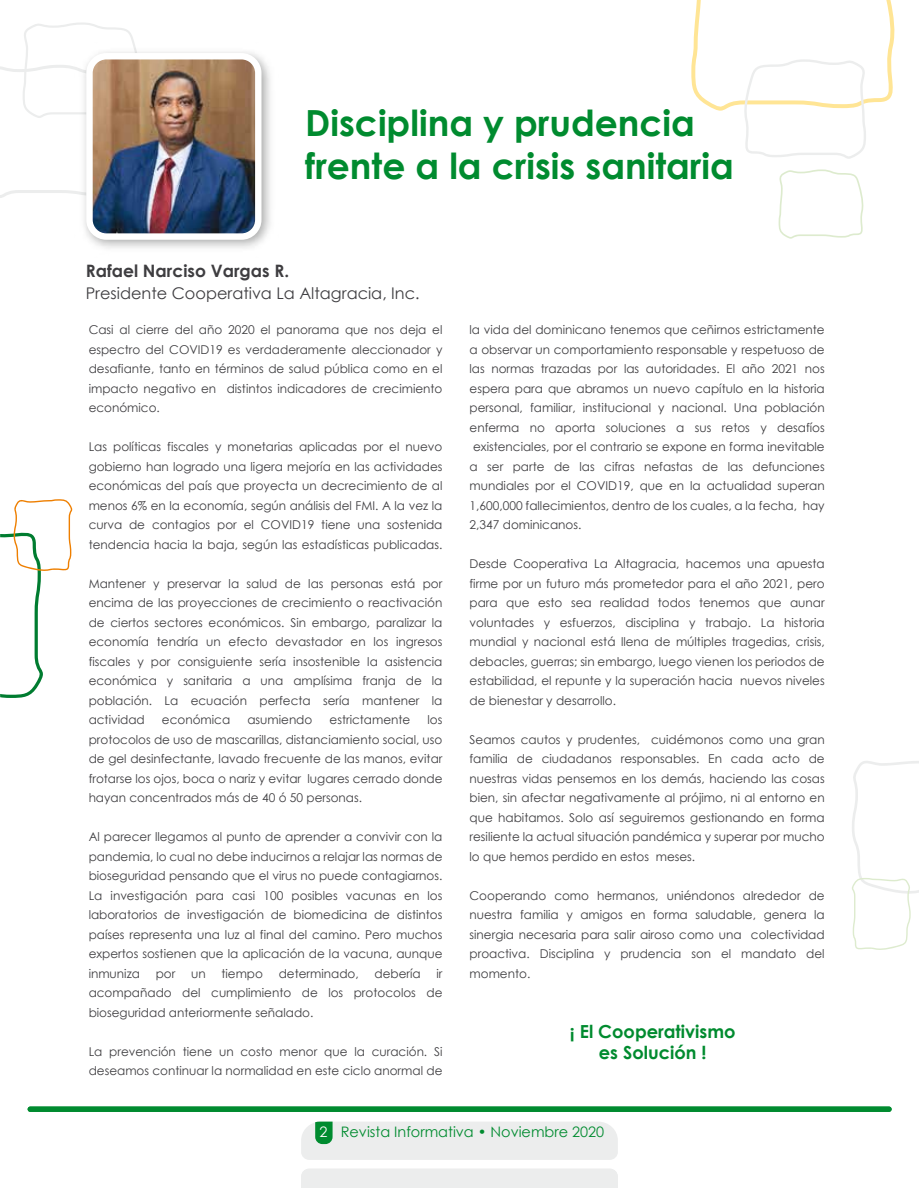
<style>
.page{position:relative;width:919px;height:1188px;background:#fff}
.page>*{position:absolute;margin:0;border:0;box-sizing:border-box;transform-origin:0 0}
.t1{font:700 36px/43.2px "Century Gothic";color:#008b2f}
.t2{font:700 18px/21.6px "Century Gothic";color:#008b2f;text-align:center}
.t3{font:700 17.1px "Century Gothic";color:#3e3d40}
.t4{font:16.05px "Century Gothic";color:#3e3d40}
.t5{font:14.4px "Century Gothic";color:#008b2f}
.t6{font:12.15px/19.5px "Century Gothic";color:#3e3d40;text-align:justify}
.s1{color:#fffffe}
</style>
<div class="page">
<svg style="left:0;top:499px;width:72px;height:199px"></svg>
<div style="left:28px;top:1107px;width:863px;height:5px;background:#008b2f;border-radius:3px"></div>
<div style="left:301px;top:1122px;width:317px;height:38px;background:#eceded"></div>
<div style="left:301px;top:1169px;width:317px;height:19px;background:#eceded"></div>
<img style="left:89px;top:56px;width:182px;height:193px">
<img style="left:0;top:23px;width:258px;height:214px">
<div style="left:86px;top:53px;width:175px;height:187px;border:6px solid #fff;border-radius:17px"></div>
<svg style="left:691px;top:0;width:204px;height:159px"></svg>
<svg style="left:778px;top:169px;width:86px;height:70px"></svg>
<svg style="left:852px;top:761px;width:67px;height:189px"></svg>
<h1 class="t1" style="left:305px;top:100px;width:430px">Disciplina y prudencia frente a la crisis sanitaria</h1>
<h3 class="t3" style="left:86px;top:258px;width:205px">Rafael Narciso Vargas R.</h3>
<h3 class="t4" style="left:86px;top:282px;width:335px">Presidente Cooperativa La Altagracia, Inc.</h3>
<p class="t6" style="left:89px;top:320px;width:355px">Casi al cierre del año 2020 el panorama que nos deja el espectro del COVID19 es verdaderamente aleccionador y desafiante, tanto en términos de salud pública como en el impacto negativo en distintos indicadores de crecimiento económico.</p>
<p class="t6" style="left:89px;top:437px;width:355px">Las políticas fiscales y monetarias aplicadas por el nuevo gobierno han logrado una ligera mejoría en las actividades económicas del país que proyecta un decrecimiento de al menos 6% en la economía, según análisis del FMI. A la vez la curva de contagios por el COVID19 tiene una sostenida tendencia hacia la baja, según las estadísticas publicadas.</p>
<p class="t6" style="left:89px;top:573px;width:355px">Mantener y preservar la salud de las personas está por encima de las proyecciones de crecimiento o reactivación de ciertos sectores económicos. Sin embargo, paralizar la economía tendría un efecto devastador en los ingresos fiscales y por consiguiente sería insostenible la asistencia económica y sanitaria a una amplísima franja de la población. La ecuación perfecta sería mantener la actividad</p>
<p class="t6" style="left:162px;top:710px;width:70px">económica</p>
<p class="t6" style="left:247px;top:710px;width:67px">asumiendo</p>
<p class="t6" style="left:329px;top:710px;width:82px">estrictamente</p>
<p class="t6" style="left:89px;top:710px;width:355px;text-indent:339px">los protocolos de uso de mascarillas, distanciamiento social, uso de gel desinfectante, lavado frecuente de las manos, evitar frotarse los ojos, boca o nariz y evitar lugares cerrado donde hayan concentrados más de 40 ó 50 personas.</p>
<p class="t6" style="left:89px;top:827px;width:355px">Al parecer llegamos al punto de aprender a convivir con la pandemia, lo cual no debe inducirnos a relajar las normas de bioseguridad pensando que el virus no puede contagiarnos.<br>La investigación para casi 100 posibles vacunas en los laboratorios de investigación de biomedicina de distintos países representa una luz al final del camino. Pero muchos expertos sostienen que la aplicación de la vacuna, aunque inmuniza</p>
<p class="t6" style="left:156px;top:964px;width:21px">por</p>
<p class="t6" style="left:191px;top:964px;width:16px">un</p>
<p class="t6" style="left:221px;top:964px;width:43px">tiempo</p>
<p class="t6" style="left:279px;top:964px;width:82px">determinado,</p>
<p class="t6" style="left:374px;top:964px;width:48px">debería</p>
<p class="t6" style="left:89px;top:964px;width:355px;text-indent:348px">ir acompañado del cumplimiento de los protocolos de bioseguridad anteriormente señalado.</p>
<p class="t6" style="left:89px;top:1042px;width:355px">La prevención tiene un costo menor que la curación. Si deseamos continuar la normalidad en este ciclo anormal de</p>
<p class="t6" style="left:469px;top:320px;width:357px">la vida del dominicano tenemos que ceñirnos estrictamente a observar un comportamiento responsable y respetuoso de las normas trazadas por las autoridades. El año 2021 nos espera para que abramos un nuevo capítulo en la historia personal, familiar, institucional y nacional. Una población enferma no aporta soluciones a sus retos y desafíos existenciales, por el contrario se expone en forma inevitable a ser parte de las cifras nefastas de las defunciones mundiales por el COVID19, que en la actualidad superan 1,600,000 fallecimientos, dentro de los cuales, a la fecha, hay 2,347 dominicanos.</p>
<p class="t6" style="left:469px;top:554px;width:357px">Desde Cooperativa La Altagracia, hacemos una apuesta firme por un futuro más prometedor para el año 2021, pero para que esto sea realidad todos tenemos que aunar voluntades y esfuerzos, disciplina y trabajo. La historia mundial y nacional está llena de múltiples tragedias, crisis, debacles, guerras; sin embargo, luego vienen los periodos de estabilidad, el repunte y la superación hacia nuevos niveles de bienestar y desarrollo.</p>
<p class="t6" style="left:469px;top:729px;width:357px">Seamos cautos y prudentes, cuidémonos como una gran familia de ciudadanos responsables. En cada acto de nuestras vidas pensemos en los demás, haciendo las cosas bien, sin afectar negativamente al prójimo, ni al entorno en que habitamos. Solo así seguiremos gestionando en forma resiliente la actual situación pandémica y superar por mucho lo que hemos perdido en estos meses.</p>
<p class="t6" style="left:469px;top:885px;width:357px">Cooperando como hermanos, uniéndonos alrededor de nuestra familia y amigos en forma saludable, genera la sinergia necesaria para salir airoso como una colectividad proactiva. Disciplina y prudencia son el mandato del momento.</p>
<h2 class="t2" style="left:570px;top:1020px;width:167px">¡ El Cooperativismo es Solución !</h2>
<p class="t5" style="left:319px;top:1122px;width:286px"><span class="s1">2</span> Revista Informativa • Noviembre 2020</p>
</div>
